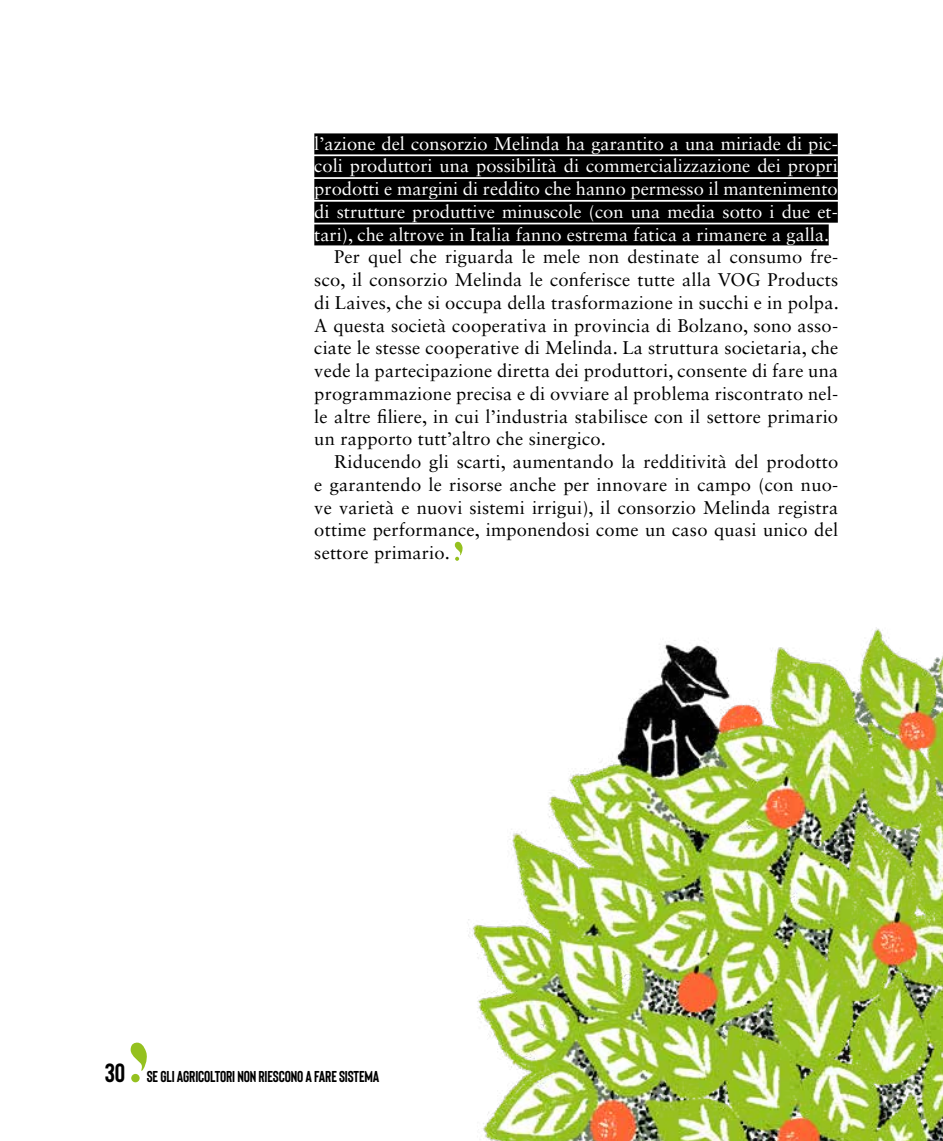
<style>
.page{position:relative;width:943px;height:1141px;background:#fff}
.page>*{position:absolute;margin:0;border:0;box-sizing:border-box;transform-origin:0 0}
.t1{font:18.38px/22.8px "Sabon LT Std";letter-spacing:.01em;color:#000;text-align:justify}
.t2{font:18.38px/22.8px "Sabon LT Std";color:#fff;text-align:justify}
.t3{font:700 15.75px "Bison";letter-spacing:-.01em;color:#000}
.s1{font-size:26.25px}
</style>
<div class="page">
<div style="left:314px;top:133px;width:523px;height:21px;background:#000"></div>
<div style="left:314px;top:156px;width:523px;height:21px;background:#000"></div>
<div style="left:314px;top:179px;width:523px;height:21px;background:#000"></div>
<div style="left:314px;top:202px;width:523px;height:21px;background:#000"></div>
<div style="left:314px;top:224px;width:514px;height:21px;background:#000"></div>
<svg style="left:455px;top:542px;width:8px;height:19px"></svg>
<hr style="left:942px;top:0;width:1px;height:1141px;background:#95c11f">
<img style="left:468px;top:577px;width:475px;height:564px">
<svg style="left:131px;top:1043px;width:16px;height:28px"></svg>
<div style="left:131px;top:1074px;width:9px;height:8px;background:#95c11f;border-radius:50%"></div>
<p class="t2" style="left:314px;top:132px;width:525px">l’azione del consorzio Melinda ha garantito a una miriade di pic&shy;coli produttori una possibilità di commercializzazione dei propri prodotti e margini di reddito che hanno permesso il mantenimento di strutture produttive minuscole (con una media sotto i due et&shy;tari), che altrove in Italia fanno estrema fatica a rimanere a galla.</p>
<p class="t1" style="left:314px;top:245px;width:526px;text-indent:20px">Per quel che riguarda le mele non destinate al consumo fre&shy;sco, il consorzio Melinda le conferisce tutte alla VOG Products di Laives, che si occupa della trasformazione in succhi e in polpa.<br>A questa società cooperativa in provincia di Bolzano, sono asso&shy;ciate le stesse cooperative di Melinda. La struttura societaria, che vede la partecipazione diretta dei produttori, consente di fare una programmazione precisa e di ovviare al problema riscontrato nel&shy;le altre filiere, in cui l’industria stabilisce con il settore primario un rapporto tutt’altro che sinergico.</p>
<p class="t1" style="left:314px;top:450px;width:525px;text-indent:20px">Riducendo gli scarti, aumentando la redditività del prodotto e garantendo le risorse anche per innovare in campo (con nuo&shy;ve varietà e nuovi sistemi irrigui), il consorzio Melinda registra ottime performance, imponendosi come un caso quasi unico del settore primario.</p>
<p class="t3" style="left:105px;top:1067px;width:276px"><span class="s1">30</span> SE GLI AGRICOLTORI NON RIESCONO A FARE SISTEMA</p>
</div>
